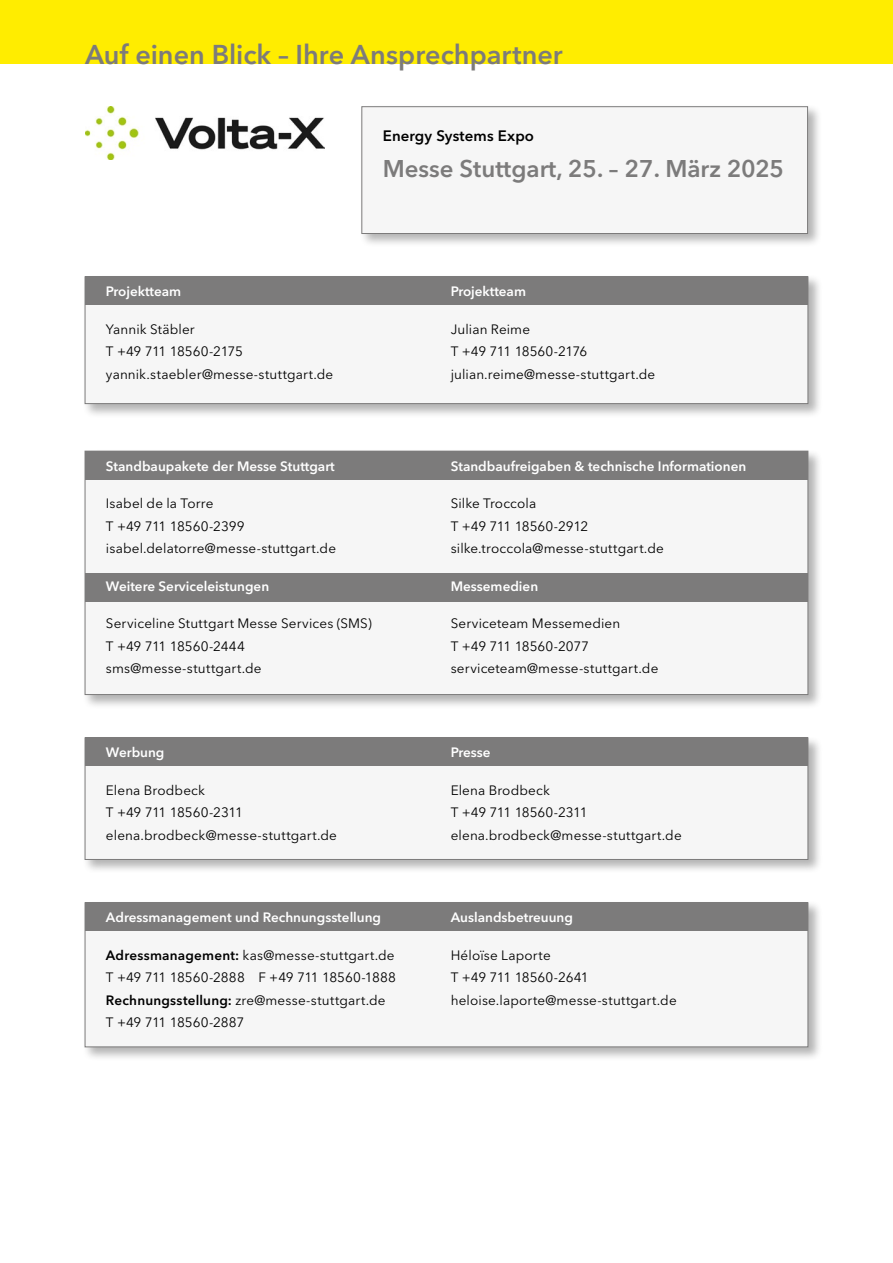
<style>
.page{position:relative;width:893px;height:1263px;background:#fff}
.page>*{position:absolute;margin:0;border:0;box-sizing:border-box;transform-origin:0 0}
.t1{font:600 27px "Avenir Next LT Pro";color:#7c7b7b}
.t2{font:600 24px "Avenir Next LT Pro";color:#7c7b7b}
.t3{font:600 15px "Avenir Next LT Pro";letter-spacing:.01em;color:#000}
.t4{font:13.5px/22.5px "Avenir Next LT Pro";letter-spacing:.01em;color:#000}
.t5{font:600 13.5px "Avenir Next LT Pro";color:#fff}
.s1{font-weight:600}
</style>
<div class="page">
<div style="left:359px;top:104px;width:463px;height:144px;background:#000;opacity:.3"></div>
<div style="left:361px;top:106px;width:447px;height:128px;background:#f6f6f6;border:1px solid #7c7b7b"></div>
<img style="left:86px;top:106px;width:239px;height:53px">
<div style="left:0;top:0;width:893px;height:64px;background:#ffed00"></div>
<div style="left:83px;top:275px;width:739px;height:143px;background:#000;opacity:.3"></div>
<div style="left:85px;top:276px;width:723px;height:128px;background:#f6f6f6;border:1px solid #7c7b7b"></div>
<div style="left:83px;top:449px;width:739px;height:260px;background:#000;opacity:.3"></div>
<div style="left:85px;top:451px;width:723px;height:244px;background:#f6f6f6;border:1px solid #7c7b7b"></div>
<div style="left:83px;top:736px;width:739px;height:138px;background:#000;opacity:.3"></div>
<div style="left:85px;top:737px;width:723px;height:123px;background:#f6f6f6;border:1px solid #7c7b7b"></div>
<div style="left:83px;top:900px;width:739px;height:161px;background:#000;opacity:.3"></div>
<div style="left:85px;top:902px;width:723px;height:145px;background:#f6f6f6;border:1px solid #7c7b7b"></div>
<div style="left:85px;top:276px;width:722px;height:29px;background:#7c7b7b"></div>
<div style="left:85px;top:451px;width:722px;height:29px;background:#7c7b7b"></div>
<div style="left:85px;top:737px;width:722px;height:29px;background:#7c7b7b"></div>
<div style="left:85px;top:902px;width:722px;height:29px;background:#7c7b7b"></div>
<div style="left:85px;top:573px;width:722px;height:29px;background:#7c7b7b"></div>
<h1 class="t1" style="left:85px;top:38px;width:479px">Auf einen Blick – Ihre Ansprechpartner</h1>
<p class="t3" style="left:383px;top:127px;width:153px">Energy Systems Expo</p>
<h2 class="t2" style="left:383px;top:154px;width:403px">Messe Stuttgart, 25. – 27. März 2025</h2>
<p class="t5" style="left:106px;top:283px;width:77px">Projektteam</p>
<p class="t4" style="left:106px;top:318px;width:229px">Yannik Stäbler<br>T +49 711 18560-2175 yannik.staebler@messe-stuttgart.de</p>
<p class="t5" style="left:106px;top:458px;width:230px">Standbaupakete der Messe Stuttgart</p>
<p class="t4" style="left:106px;top:492px;width:232px">Isabel de la Torre<br>T +49 711 18560-2399 isabel.delatorre@messe-stuttgart.de</p>
<p class="t5" style="left:106px;top:578px;width:165px">Weitere Serviceleistungen</p>
<p class="t4" style="left:106px;top:612px;width:267px">Serviceline Stuttgart Messe Services (SMS)<br>T +49 711 18560-2444 sms@messe-stuttgart.de</p>
<p class="t5" style="left:106px;top:744px;width:60px">Werbung</p>
<p class="t4" style="left:106px;top:779px;width:232px">Elena Brodbeck<br>T +49 711 18560-2311 elena.brodbeck@messe-stuttgart.de</p>
<p class="t5" style="left:451px;top:283px;width:77px">Projektteam</p>
<p class="t4" style="left:451px;top:318px;width:206px">Julian Reime<br>T +49 711 18560-2176 julian.reime@messe-stuttgart.de</p>
<p class="t5" style="left:451px;top:458px;width:297px">Standbaufreigaben &amp; technische Informationen</p>
<p class="t4" style="left:451px;top:492px;width:215px">Silke Troccola<br>T +49 711 18560-2912 silke.troccola@messe-stuttgart.de</p>
<p class="t5" style="left:451px;top:578px;width:89px">Messemedien</p>
<p class="t4" style="left:451px;top:612px;width:209px">Serviceteam Messemedien<br>T +49 711 18560-2077 serviceteam@messe-stuttgart.de</p>
<p class="t5" style="left:451px;top:744px;width:41px">Presse</p>
<p class="t4" style="left:451px;top:779px;width:232px">Elena Brodbeck<br>T +49 711 18560-2311 elena.brodbeck@messe-stuttgart.de</p>
<p class="t5" style="left:106px;top:909px;width:277px">Adressmanagement und Rechnungsstellung</p>
<p class="t4" style="left:106px;top:944px;width:292px"><span class="s1">Adressmanagement:</span> kas@messe-stuttgart.de T +49 711 18560-2888 F +49 711 18560-1888<br><span class="s1">Rechnungsstellung:</span> zre@messe-stuttgart.de T +49 711 18560-2887</p>
<p class="t5" style="left:451px;top:909px;width:124px">Auslandsbetreuung</p>
<p class="t4" style="left:451px;top:944px;width:227px">Héloïse Laporte<br>T +49 711 18560-2641 heloise.laporte@messe-stuttgart.de</p>
</div>
